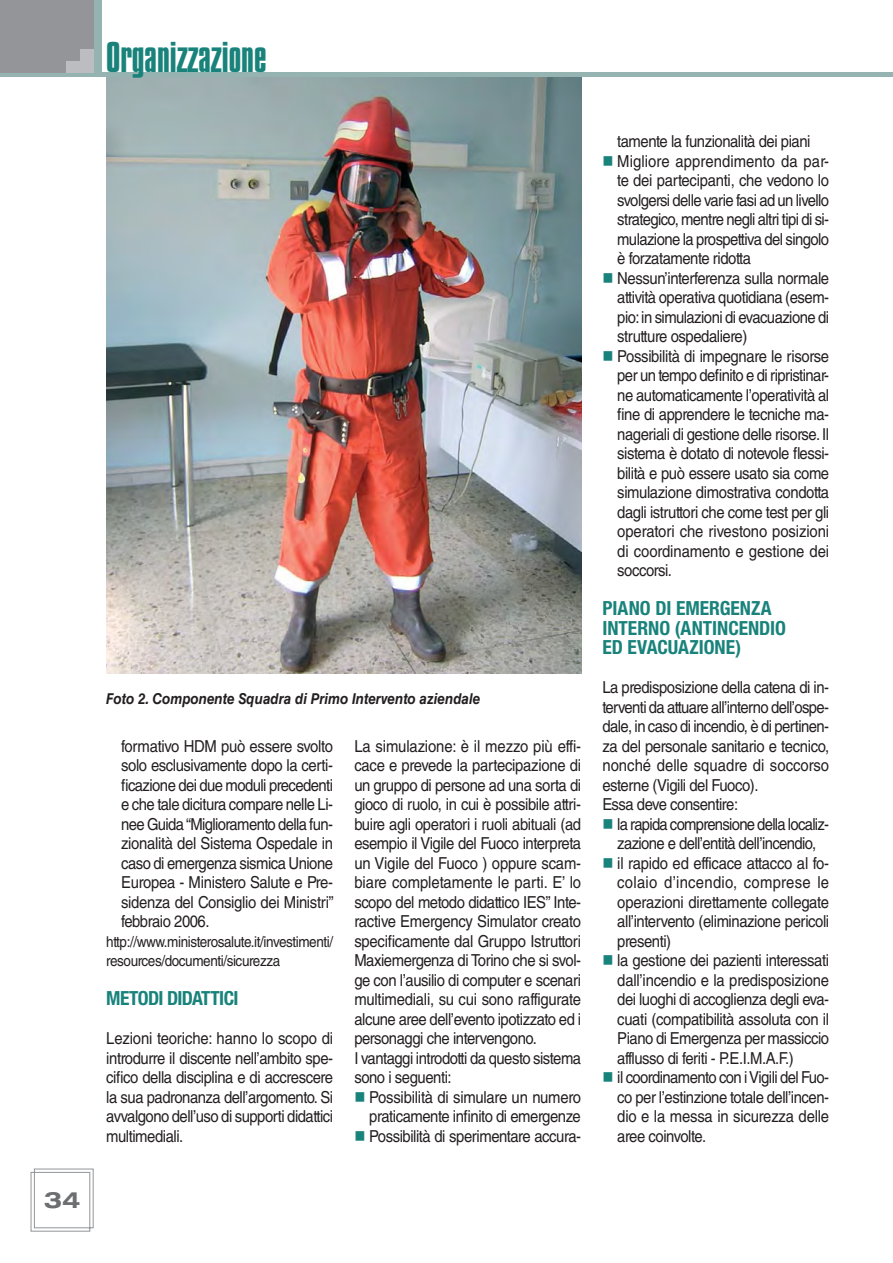
<style>
.page{position:relative;width:893px;height:1263px;background:#fff}
.page>*{position:absolute;margin:0;border:0;box-sizing:border-box;transform-origin:0 0}
.t1{font:45px "Compacta Plain";color:#19837b}
.t2{font:700 expanded 22.5px "Helvetica Neue LT Std";color:#6d6e70}
.t3{font:700 condensed 19.5px/19.5px "Helvetica Neue LT Std";letter-spacing:-.005em;color:#19837b}
.t4{font:700 condensed 19.5px "Helvetica Neue LT Std";letter-spacing:-.035em;color:#19837b}
.t5{font:16.5px/19.5px "Helvetica LT Std";letter-spacing:-.03em;color:#231f20;scale:.9 1}
.t6{font:15px/19.5px "Helvetica LT Std";letter-spacing:-.03em;color:#231f20;scale:.9 1}
.t7{font:italic 700 15px "Helvetica LT Std";color:#231f20;scale:.9 1}
</style>
<div class="page">
<img style="left:106px;top:77px;width:475px;height:597px">
<div style="left:94px;top:0;width:8px;height:72px;background:#95b4b1"></div>
<div style="left:0;top:72px;width:893px;height:5px;background:#95b4b1"></div>
<div style="left:0;top:0;width:94px;height:72px;background:#939598"></div>
<div style="left:66px;top:49px;width:28px;height:23px;background:#bbbdc0"></div>
<div style="left:63px;top:44px;width:17px;height:17px;background:#939598"></div>
<svg style="left:30px;top:1168px;width:64px;height:64px"></svg>
<h2 class="t2" style="left:44px;top:1192px;width:38px">34</h2>
<h1 class="t1" style="left:106px;top:40px;width:162px">Organizzazione</h1>
<p class="t7" style="left:106px;top:693px;width:417px">Foto 2. Componente Squadra di Primo Intervento aziendale</p>
<p class="t5" style="left:121px;top:738px;width:238px;text-align:justify">formativo HDM può essere svolto solo esclusivamente dopo la certi&shy;ficazione dei due moduli precedenti e che tale dicitura compare nelle Li&shy;nee Guida “Miglioramento della fun&shy;zionalità del Sistema Ospedale in caso di emergenza sismica Unione Europea - Ministero Salute e Pre&shy;sidenza del Consiglio dei Ministri” febbraio 2006.</p>
<p class="t6" style="left:106px;top:933px;width:254px">http://www.ministerosalute.it/investimenti/ resources/documenti/sicurezza</p>
<p class="t4" style="left:106px;top:991px;width:134px">METODI DIDATTICI</p>
<p class="t5" style="left:106px;top:1030px;width:253px;text-align:justify">Lezioni teoriche: hanno lo scopo di introdurre il discente nell’ambito spe&shy;cifico della disciplina e di accrescere la sua padronanza dell’argomento. Si avvalgono dell’uso di supporti didattici multimediali.</p>
<p class="t5" style="left:354px;top:738px;width:254px">La simulazione: è il mezzo più effi&shy;cace e prevede la partecipazione di un gruppo di persone ad una sorta di gioco di ruolo, in cui è possibile attri&shy;buire agli operatori i ruoli abituali (ad esempio il Vigile del Fuoco interpreta un Vigile del Fuoco ) oppure scam&shy;biare completamente le parti. E’ lo scopo del metodo didattico IES” Inte&shy;ractive Emergency Simulator creato specificamente dal Gruppo Istruttori Maxiemergenza di Torino che si svol&shy;ge con l’ausilio di computer e scenari multimediali, su cui sono raffigurate alcune aree dell’evento ipotizzato ed i personaggi che intervengono.<br>I vantaggi introdotti da questo sistema sono i seguenti:</p>
<p class="t5" style="left:369px;top:1089px;width:237px;text-align:justify">Possibilità di simulare un numero praticamente infinito di emergenze Possibilità di sperimentare accura-</p>
<p class="t5" style="left:617px;top:133px;width:237px">tamente la funzionalità dei piani Migliore apprendimento da par&shy;te dei partecipanti, che vedono lo svolgersi delle varie fasi ad un livello strategico, mentre negli altri tipi di si&shy;mulazione la prospettiva del singolo è forzatamente ridotta Nessun’interferenza sulla normale attività operativa quotidiana (esem&shy;pio: in simulazioni di evacuazione di strutture ospedaliere)<br>Possibilità di impegnare le risorse per un tempo definito e di ripristinar&shy;ne automaticamente l’operatività al fine di apprendere le tecniche ma&shy;nageriali di gestione delle risorse. Il sistema è dotato di notevole flessi&shy;bilità e può essere usato sia come simulazione dimostrativa condotta dagli istruttori che come test per gli operatori che rivestono posizioni di coordinamento e gestione dei soccorsi.</p>
<p class="t3" style="left:602px;top:601px;width:185px">PIANO DI EMERGENZA<br>INTERNO (ANTINCENDIO<br>ED EVACUAZIONE)</p>
<p class="t5" style="left:602px;top:679px;width:253px">La predisposizione della catena di in&shy;terventi da attuare all’interno dell’ospe&shy;dale, in caso di incendio, è di pertinen&shy;za del personale sanitario e tecnico, nonché delle squadre di soccorso esterne (Vigili del Fuoco).<br>Essa deve consentire:</p>
<p class="t5" style="left:617px;top:816px;width:237px">la rapida comprensione della localiz&shy;zazione e dell’entità dell’incendio,<br>il rapido ed efficace attacco al fo&shy;colaio d’incendio, comprese le operazioni direttamente collegate all’intervento (eliminazione pericoli presenti)<br>la gestione dei pazienti interessati dall’incendio e la predisposizione dei luoghi di accoglienza degli eva&shy;cuati (compatibilità assoluta con il Piano di Emergenza per massiccio afflusso di feriti - P.E.I.M.A.F.)<br>il coordinamento con i Vigili del Fuo&shy;co per l’estinzione totale dell’incen&shy;dio e la messa in sicurezza delle aree coinvolte.</p>
</div>
